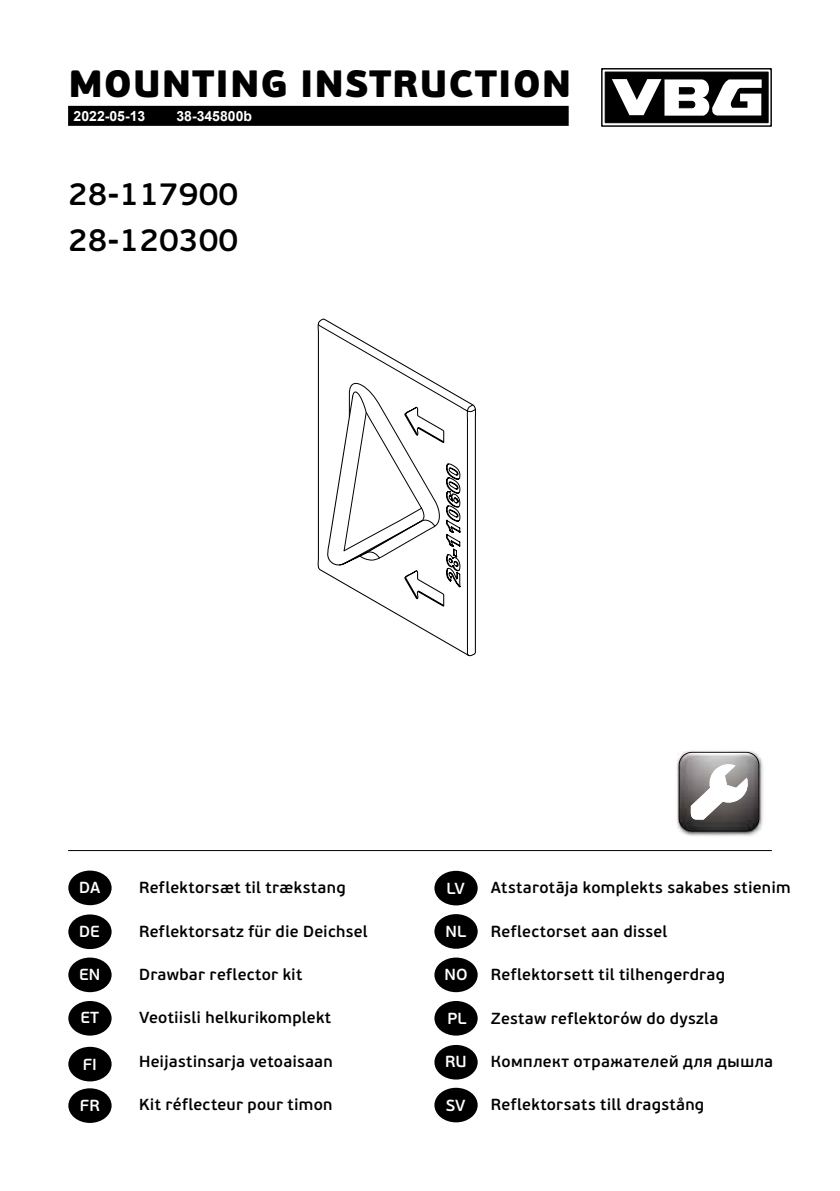
<style>
.page{position:relative;width:840px;height:1191px;background:#fff}
.page>*{position:absolute;margin:0;border:0;box-sizing:border-box;transform-origin:0 0}
.t1{font:900 38px "PF Beau Sans Pro";letter-spacing:.02em;color:#000}
.t2{font:600 32px/45.8px "PF Beau Sans Pro";color:#000}
.t3{font:600 16px "PF Beau Sans Pro";letter-spacing:.015em;color:#000}
.t4{font:600 16px "PF Beau Sans Pro";color:#fff}
.t5{font:700 14px "Arial";color:#fff}
</style>
<div class="page">
<svg style="left:602px;top:70px;width:167px;height:55px"></svg>
<div style="left:600px;top:68px;width:171px;height:59px;border:1px solid #000"></div>
<div style="left:604px;top:72px;width:164px;height:51px;background:#000;border:1px solid #000"></div>
<svg style="left:612px;top:79px;width:149px;height:37px"></svg>
<div style="left:68px;top:106px;width:500px;height:20px;background:#000"></div>
<hr style="left:68px;top:850px;width:703px;height:1px;background:#000">
<img style="left:688px;top:757px;width:75px;height:79px">
<img style="left:677px;top:751px;width:83px;height:84px">
<svg style="left:678px;top:752px;width:81px;height:79px"></svg>
<div style="left:434px;top:1087px;width:43px;height:35px;background:#000;border-radius:50%"></div>
<div style="left:68px;top:1001px;width:43px;height:34px;background:#000;border-radius:50%"></div>
<div style="left:434px;top:1045px;width:43px;height:34px;background:#000;border-radius:50%"></div>
<div style="left:434px;top:957px;width:43px;height:35px;background:#000;border-radius:50%"></div>
<div style="left:434px;top:1001px;width:43px;height:34px;background:#000;border-radius:50%"></div>
<div style="left:434px;top:914px;width:43px;height:34px;background:#000;border-radius:50%"></div>
<div style="left:434px;top:870px;width:43px;height:35px;background:#000;border-radius:50%"></div>
<div style="left:68px;top:1046px;width:43px;height:35px;background:#000;border-radius:50%"></div>
<div style="left:68px;top:870px;width:43px;height:35px;background:#000;border-radius:50%"></div>
<div style="left:68px;top:914px;width:43px;height:35px;background:#000;border-radius:50%"></div>
<div style="left:68px;top:1088px;width:43px;height:35px;background:#000;border-radius:50%"></div>
<div style="left:68px;top:957px;width:43px;height:35px;background:#000;border-radius:50%"></div>
<svg style="left:317px;top:318px;width:160px;height:338px"></svg>
<h1 class="t1" style="left:68px;top:59px;width:504px">MOUNTING INSTRUCTION</h1>
<p class="t5" style="left:74px;top:106px;width:73px">2022-05-13</p>
<p class="t5" style="left:176px;top:106px;width:77px">38-345800b</p>
<h2 class="t2" style="left:68px;top:172px;width:171px">28-117900<br>28-120300</h2>
<p class="t4" style="left:79px;top:878px;width:23px">DA</p>
<p class="t4" style="left:79px;top:922px;width:22px">DE</p>
<p class="t4" style="left:79px;top:965px;width:23px">EN</p>
<p class="t4" style="left:80px;top:1008px;width:20px">ET</p>
<p class="t4" style="left:83px;top:1054px;width:16px">FI</p>
<p class="t4" style="left:80px;top:1096px;width:21px">FR</p>
<p class="t3" style="left:139px;top:878px;width:208px">Reflektorsæt til trækstang</p>
<p class="t3" style="left:139px;top:921px;width:230px">Reflektorsatz für die Deichsel</p>
<p class="t3" style="left:139px;top:965px;width:165px">Drawbar reflector kit</p>
<p class="t3" style="left:139px;top:1008px;width:194px">Veotiisli helkurikomplekt</p>
<p class="t3" style="left:139px;top:1051px;width:195px">Heijastinsarja vetoaisaan</p>
<p class="t3" style="left:139px;top:1095px;width:195px">Kit réflecteur pour timon</p>
<p class="t4" style="left:446px;top:879px;width:20px">LV</p>
<p class="t4" style="left:445px;top:921px;width:22px">NL</p>
<p class="t4" style="left:444px;top:964px;width:24px">NO</p>
<p class="t4" style="left:447px;top:1008px;width:21px">PL</p>
<p class="t4" style="left:445px;top:1052px;width:23px">RU</p>
<p class="t3" style="left:490px;top:878px;width:301px">Atstarotāja komplekts sakabes stienim</p>
<p class="t3" style="left:490px;top:921px;width:178px">Reflectorset aan dissel</p>
<p class="t3" style="left:490px;top:965px;width:235px">Reflektorsett til tilhengerdrag</p>
<p class="t3" style="left:490px;top:1008px;width:229px">Zestaw reflektorów do dyszla</p>
<p class="t3" style="left:490px;top:1051px;width:283px">Комплект отражателей для дышла</p>
<p class="t4" style="left:445px;top:1095px;width:21px">SV</p>
<p class="t3" style="left:490px;top:1095px;width:215px">Reflektorsats till dragstång</p>
</div>
